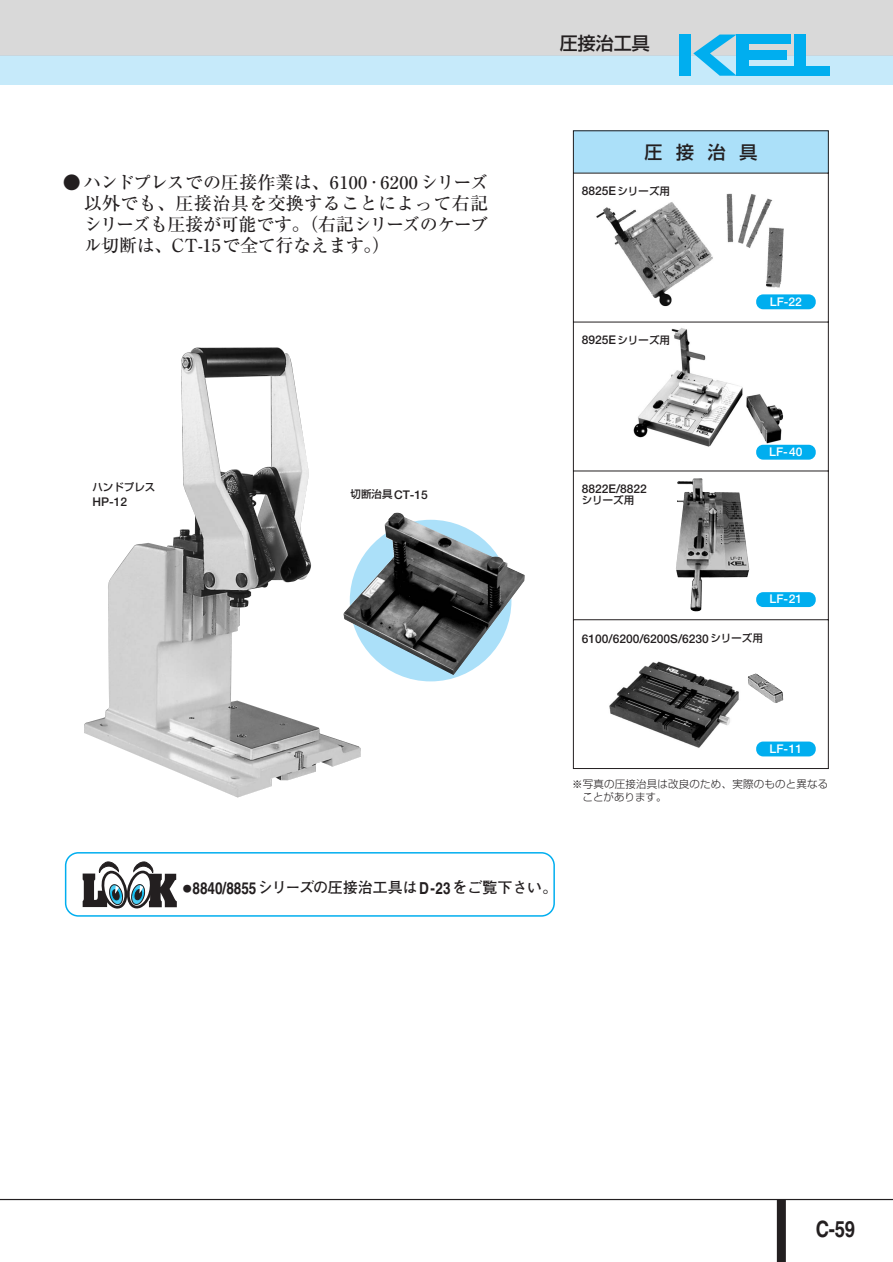
<style>
.page{position:relative;width:893px;height:1262px;background:#fff}
.page>*{position:absolute;margin:0;border:0;box-sizing:border-box;transform-origin:0 0}
.t1{font:700 condensed 22.5px "Helvetica";color:#231f20}
.t2{font:500 18px/21px "Ryumin";letter-spacing:-.02em;color:#231f20;text-align:justify}
.t3{font:500 18px "Shin Go";color:#231f20}
.t4{font:700 15px "Futo Go B101";letter-spacing:-.01em;color:#231f20}
.t5{font:500 12px "Helvetica Neue";color:#231f20}
.t6{font:500 12px "Helvetica Neue";color:#fff}
.t7{font:300 10.5px/13.5px "Shin Go";letter-spacing:.015em;color:#231f20}
.t8{font:500 10.5px "Shin Go";color:#231f20}
.s1{font-family:"Shin Go";font-size:10.5px}
.s2{font-size:9px}
.s3{font-family:"Helvetica";font-stretch:condensed;font-size:16.5px}
.s4{font-size:15.75px}
</style>
<div class="page">
<div style="left:0;top:0;width:892px;height:55px;background:#d9d9d9"></div>
<div style="left:0;top:55px;width:892px;height:30px;background:#c6eafa"></div>
<hr style="left:0;top:55px;width:892px;height:1px;background:#c9d6dd">
<div style="left:679px;top:35px;width:12px;height:41px;background:#00aeef"></div>
<div style="left:736px;top:35px;width:13px;height:41px;background:#00aeef"></div>
<div style="left:736px;top:35px;width:54px;height:9px;background:#00aeef"></div>
<div style="left:736px;top:50px;width:50px;height:10px;background:#00aeef"></div>
<div style="left:736px;top:67px;width:93px;height:9px;background:#00aeef"></div>
<div style="left:794px;top:35px;width:11px;height:41px;background:#00aeef"></div>
<svg style="left:693px;top:35px;width:43px;height:41px"></svg>
<hr style="left:0;top:1198px;width:892px;height:2px;background:#231f20">
<div style="left:776px;top:1199px;width:9px;height:62px;background:#231f20"></div>
<svg style="left:573px;top:130px;width:255px;height:639px"></svg>
<div style="left:756px;top:592px;width:59px;height:15px;background:#00aeef;border-radius:7px"></div>
<div style="left:756px;top:741px;width:59px;height:15px;background:#00aeef;border-radius:7px"></div>
<img style="left:590px;top:187px;width:195px;height:124px">
<img style="left:780px;top:408px;width:3px;height:17px">
<img style="left:676px;top:478px;width:73px;height:133px">
<img style="left:606px;top:657px;width:135px;height:96px">
<div style="left:756px;top:294px;width:59px;height:15px;background:#00aeef;border-radius:7px"></div>
<div style="left:756px;top:445px;width:59px;height:14px;background:#00aeef;border-radius:7px"></div>
<svg style="left:83px;top:861px;width:94px;height:48px"></svg>
<div style="left:65px;top:852px;width:490px;height:64px;border:2px solid #00aeef;border-radius:13px"></div>
<img style="left:747px;top:673px;width:36px;height:30px">
<img style="left:360px;top:513px;width:165px;height:162px">
<img style="left:84px;top:347px;width:276px;height:450px">
<p class="t2" style="left:84px;top:174px;width:406px;text-indent:-21px">●ハンドプレスでの圧接作業は、6100・6200シリーズ以外でも、圧接治具を交換することによって右記シリーズも圧接が可能です。（右記シリーズのケーブル切断は、CT-15で全て行なえます。）</p>
<p class="t3" style="left:559px;top:36px;width:91px">圧接治工具</p>
<p class="t3" style="left:644px;top:145px;width:114px">圧接治具</p>
<p class="t5" style="left:581px;top:187px;width:90px">8825E<span class="s1">シリーズ用</span></p>
<p class="t5" style="left:581px;top:336px;width:90px">8925E<span class="s1">シリーズ用</span></p>
<p class="t6" style="left:770px;top:297px;width:34px">LF-22</p>
<p class="t8" style="left:92px;top:483px;width:64px">ハンドプレス</p>
<p class="t5" style="left:92px;top:498px;width:36px">HP-12</p>
<p class="t5" style="left:350px;top:490px;width:79px"><span class="s1">切断治具</span>CT-15</p>
<p class="t5" style="left:581px;top:484px;width:67px">8822E/8822</p>
<p class="t8" style="left:581px;top:496px;width:54px">シリーズ用</p>
<p class="t6" style="left:769px;top:447px;width:35px">LF-40</p>
<p class="t6" style="left:769px;top:595px;width:34px">LF-21</p>
<p class="t5" style="left:581px;top:634px;width:183px">6100/6200/6200S/6230<span class="s1">シリーズ用</span></p>
<p class="t6" style="left:769px;top:744px;width:34px">LF-11</p>
<p class="t7" style="left:582px;top:778px;width:247px;text-indent:-10px">※写真の圧接治具は改良のため、実際のものと異なることがあります。</p>
<p class="t4" style="left:183px;top:882px;width:375px"><span class="s2">●</span><span class="s3">8840/8855</span>シリーズの圧接治工具は<span class="s3">D-23</span><span class="s4">を</span>ご覧下さい。</p>
<p class="t1" style="left:815px;top:1220px;width:41px">C-59</p>
</div>
